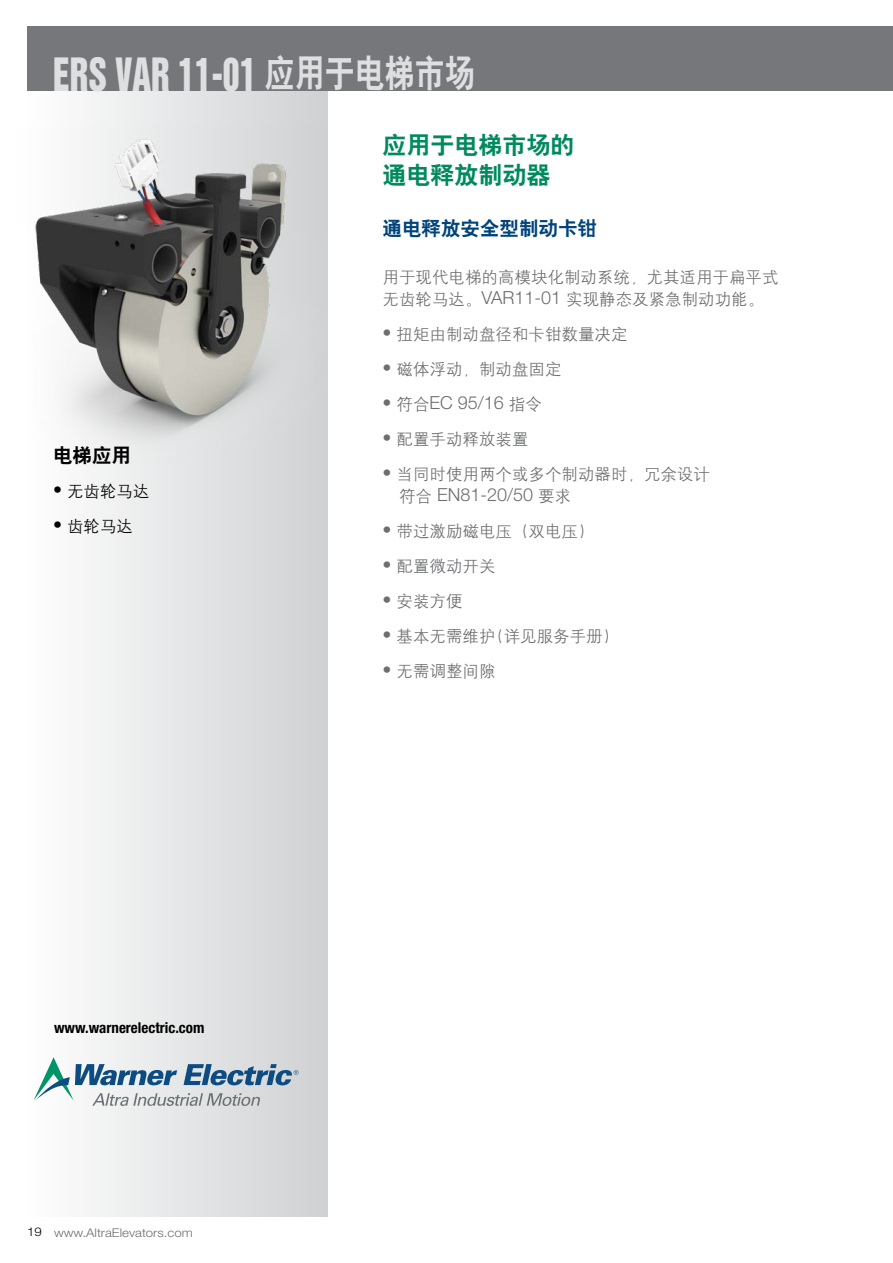
<style>
.page{position:relative;width:893px;height:1263px;background:#fff}
.page>*{position:absolute;margin:0;border:0;box-sizing:border-box;transform-origin:0 0}
.t1{font:42px "Helvetica Inserat LT Std";color:#dedfe0;scale:.8 1}
.t2{font:24px/30px "H Yb 2 gj";color:#008a5e}
.t3{font:19.5px "H Yb 2 gj";color:#00447c}
.t4{font:19.5px "H Yb 2 gj";color:#000}
.t5{font:300 18px "Helvetica Neue LT Std";color:#6d6e71}
.t6{font:16.5px/21.6px "H Yg 2 gj";color:#6d6e71}
.t7{font:16.5px "H Yg 2 gj";color:#000}
.t8{font:700 condensed 15px "Helvetica Neue LT Std";color:#000}
.t9{font:300 12px "Helvetica Neue LT Std";color:#6d6e71;scale:1.1 1}
.s1{font-family:"Helvetica Neue LT Std";font-weight:300;font-size:18px}
.s2{color:#000}
.s3{font-family:"H Yg 2 gj";font-weight:400;font-size:16.5px}
</style>
<div class="page">
<div style="left:27px;top:84px;width:300px;height:1133px;background:linear-gradient(to right,#fefefe,#cfd1d2)"></div>
<div style="left:27px;top:27px;width:866px;height:64px;background:#76777a"></div>
<svg style="left:34px;top:1057px;width:265px;height:49px"></svg>
<img style="left:27px;top:126px;width:300px;height:338px">
<p class="t1" style="left:53px;top:50px;width:529px">ERS VAR 11-01 <sup>应用于电梯市场</sup></p>
<p class="t4" style="left:53px;top:446px;width:79px">电梯应用</p>
<p class="t7" style="left:53px;top:483px;width:98px"><span class="s1">•</span> 无齿轮马达</p>
<p class="t7" style="left:53px;top:518px;width:82px"><span class="s1">•</span> 齿轮马达</p>
<p class="t8" style="left:54px;top:1018px;width:152px">www.warnerelectric.com</p>
<p class="t9" style="left:27px;top:1226px;width:152px"><span class="s2">19</span> www.AltraElevators.com</p>
<p class="t2" style="left:382px;top:130px;width:193px">应用于电梯市场的通电释放制动器</p>
<p class="t3" style="left:382px;top:218px;width:216px">通电释放安全型制动卡钳</p>
<p class="t6" style="left:382px;top:266px;width:397px">用于现代电梯的高模块化制动系统，尤其适用于扁平式无齿轮马达。<span class="s1">VAR11-01</span> 实现静态及紧急制动功能。</p>
<p class="t6" style="left:382px;top:323px;width:247px"><span class="s1">•</span> 扭矩由制动盘径和卡钳数量决定</p>
<p class="t6" style="left:382px;top:358px;width:181px"><span class="s1">•</span> 磁体浮动，制动盘固定</p>
<p class="t5" style="left:382px;top:392px;width:161px">• <span class="s3">符合</span>EC 95/16 <span class="s3">指令</span></p>
<p class="t6" style="left:382px;top:428px;width:148px"><span class="s1">•</span> 配置手动释放装置</p>
<p class="t6" style="left:382px;top:463px;width:329px"><span class="s1">•</span> 当同时使用两个或多个制动器时，冗余设计</p>
<p class="t5" style="left:399px;top:483px;width:174px"><span class="s3">符合</span> EN81-20/50 <span class="s3">要求</span></p>
<p class="t6" style="left:382px;top:520px;width:205px"><span class="s1">•</span> 带过激励磁电压（双电压)</p>
<p class="t6" style="left:382px;top:555px;width:115px"><span class="s1">•</span> 配置微动开关</p>
<p class="t6" style="left:382px;top:590px;width:82px"><span class="s1">•</span> 安装方便</p>
<p class="t6" style="left:382px;top:625px;width:230px"><span class="s1">•</span> 基本无需维护(详见服务手册)</p>
<p class="t6" style="left:382px;top:661px;width:115px"><span class="s1">•</span> 无需调整间隙</p>
</div>
